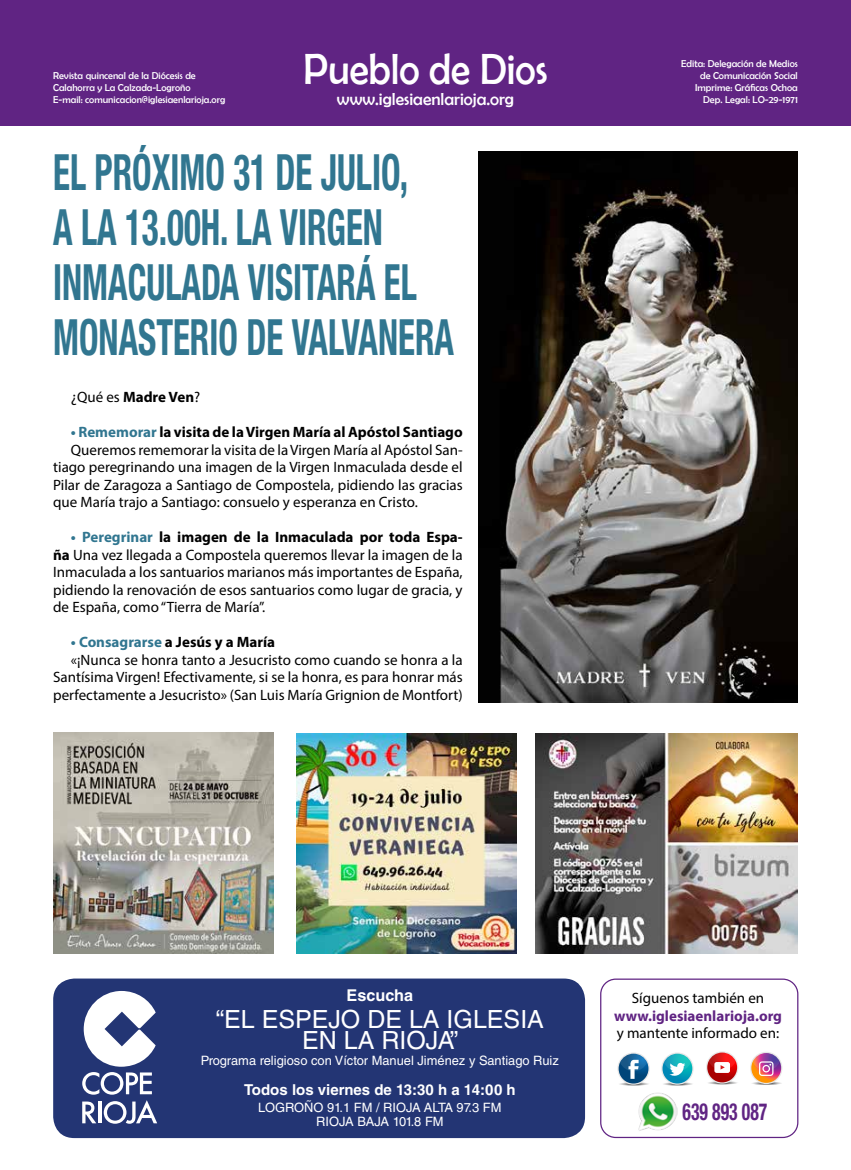
<style>
.page{position:relative;width:851px;height:1170px;background:#fff}
.page>*{position:absolute;margin:0;border:0;box-sizing:border-box;transform-origin:0 0}
.t1{font:700 condensed 50px/55px "Helvetica Neue LT Std";color:#317690;scale:.7 1}
.t2{font:43.75px "Berlin Sans FB";color:#fff;scale:.9 1}
.t3{font:25px/21.2px "Helvetica LT Std";color:#fff;text-align:center}
.t4{font:700 condensed 23.5px "Helvetica Neue LT Std";color:#602483;scale:.75 1}
.t5{font:17.5px "Berlin Sans FB";color:#fff}
.t6{font:700 16.25px "Helvetica LT Std";color:#fff}
.t7{font:15px/17.5px "Myriad Pro";color:#000;text-align:justify}
.t8{font:700 15px "Myriad Pro";color:#000}
.t9{font:700 15px "Helvetica LT Std";color:#fff}
.t10{font:700 15px "Myriad Pro";color:#602483}
.t11{font:12.88px/13.8px "Helvetica LT Std";color:#fff;text-align:center}
.t12{font:10px/12px "Berlin Sans FB";color:#fff;text-align:right}
.s1{font-weight:400}
.s2{color:#317690}
.s3{font-weight:700;color:#317690}
.s4{font-weight:700}
</style>
<div class="page">
<div style="left:600px;top:978px;width:198px;height:159px;border:1px solid #602483;border-radius:15px"></div>
<div style="left:0;top:0;width:850px;height:126px;background:#602483"></div>
<img style="left:638px;top:1092px;width:39px;height:39px">
<div style="left:53px;top:978px;width:532px;height:159px;background:#233574;border-radius:21px"></div>
<svg style="left:82px;top:991px;width:74px;height:103px"></svg>
<svg style="left:82px;top:1101px;width:14px;height:22px"></svg>
<hr style="left:98px;top:1101px;width:3px;height:22px;background:#fff">
<svg style="left:104px;top:1100px;width:53px;height:23px"></svg>
<svg style="left:615px;top:1080px;width:36px;height:5px"></svg>
<svg style="left:617px;top:1052px;width:32px;height:32px"></svg>
<svg style="left:618px;top:1053px;width:30px;height:30px"></svg>
<svg style="left:659px;top:1080px;width:36px;height:5px"></svg>
<svg style="left:661px;top:1052px;width:32px;height:32px"></svg>
<svg style="left:662px;top:1053px;width:30px;height:30px"></svg>
<svg style="left:748px;top:1080px;width:36px;height:5px"></svg>
<svg style="left:750px;top:1051px;width:32px;height:32px"></svg>
<svg style="left:751px;top:1052px;width:30px;height:30px"></svg>
<svg style="left:704px;top:1079px;width:36px;height:5px"></svg>
<svg style="left:706px;top:1051px;width:32px;height:32px"></svg>
<svg style="left:707px;top:1052px;width:30px;height:30px"></svg>
<img style="left:478px;top:151px;width:319px;height:551px">
<img style="left:53px;top:733px;width:221px;height:220px">
<img style="left:296px;top:733px;width:220px;height:220px">
<img style="left:535px;top:733px;width:262px;height:220px">
<p class="t12" style="left:53px;top:70px;width:173px;text-align:left">Revista quincenal de la Diócesis de<br>Calahorra y La Calzada-Logroño<br>E-mail: comunicacion@iglesiaenlarioja.org</p>
<h2 class="t2" style="left:303px;top:44px;width:272px">Pueblo de Dios</h2>
<p class="t5" style="left:337px;top:89px;width:178px">www.iglesiaenlarioja.org</p>
<h1 class="t1" style="left:53px;top:144px;width:574px">EL PRÓXIMO 31 DE JULIO,<br>A LA 13.00H. LA VIRGEN<br>INMACULADA VISITARÁ EL<br>MONASTERIO DE VALVANERA</h1>
<p class="t8" style="left:71px;top:387px;width:131px"><span class="s1">¿Qué es</span> Madre Ven<span class="s1">?</span></p>
<p class="t8" style="left:71px;top:422px;width:393px"><span class="s2">• Rememorar</span> la visita de la Virgen María al Apóstol Santiago</p>
<p class="t7" style="left:71px;top:440px;width:393px">Queremos rememorar la visita de la Virgen María al Apóstol San-</p>
<p class="t7" style="left:53px;top:458px;width:411px">tiago peregrinando una imagen de la Virgen Inmaculada desde el</p>
<p class="t7" style="left:53px;top:475px;width:411px">Pilar de Zaragoza a Santiago de Compostela, pidiendo las gracias</p>
<p class="t7" style="left:53px;top:493px;width:366px">que María trajo a Santiago: consuelo y esperanza en Cristo.</p>
<p class="t7" style="left:53px;top:528px;width:411px;text-indent:18px"><span class="s3">• Peregrinar</span> <span class="s4">la imagen de la Inmaculada por toda Espa&shy;ña</span> Una vez llegada a Compostela queremos llevar la imagen de la Inmaculada a los santuarios marianos más importantes de España, pidiendo la renovación de esos santuarios como lugar de gracia, y de España, como “Tierra de María”.</p>
<p class="t8" style="left:71px;top:632px;width:206px"><span class="s2">• Consagrarse</span> a Jesús y a María</p>
<p class="t7" style="left:71px;top:650px;width:393px">«¡Nunca se honra tanto a Jesucristo como cuando se honra a la</p>
<p class="t7" style="left:53px;top:668px;width:411px">Santísima Virgen! Efectivamente, si se la honra, es para honrar más</p>
<p class="t7" style="left:53px;top:685px;width:411px">perfectamente a Jesucristo» (San Luis María Grignion de Montfort)</p>
<p class="t12" style="left:681px;top:58px;width:118px">Edita: Delegación de Medios de Comunicación Social<br>Imprime: Gráficas Ochoa<br>Dep. Legal: LO-29-1971</p>
<p class="t6" style="left:346px;top:985px;width:68px">Escucha</p>
<h3 class="t3" style="left:216px;top:1008px;width:329px">“EL ESPEJO DE LA IGLESIA<br>EN LA RIOJA”</h3>
<p class="t11" style="left:201px;top:1053px;width:359px">Programa religioso con Víctor Manuel Jiménez y Santiago Ruiz</p>
<p class="t11" style="left:258px;top:1100px;width:244px">LOGROÑO 91.1 FM / RIOJA ALTA 97.3 FM<br>RIOJA BAJA 101.8 FM</p>
<p class="t9" style="left:244px;top:1080px;width:273px">Todos los viernes de 13:30 h a 14:00 h</p>
<p class="t7" style="left:631px;top:988px;width:134px">Síguenos también en</p>
<p class="t10" style="left:614px;top:1005px;width:169px">www.iglesiaenlarioja.org</p>
<p class="t7" style="left:616px;top:1023px;width:164px">y mantente informado en:</p>
<h3 class="t4" style="left:682px;top:1097px;width:114px">639 893 087</h3>
</div>
